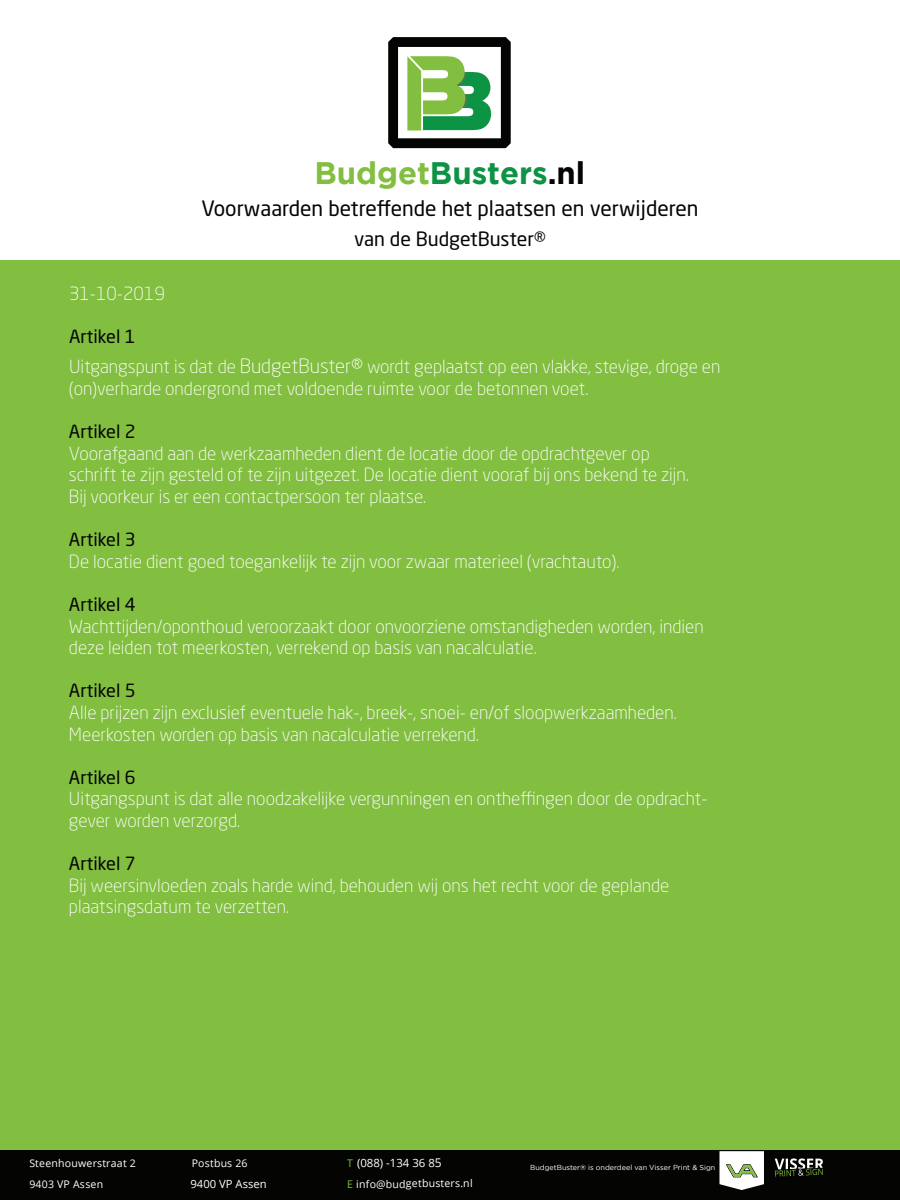
<style>
.page{position:relative;width:900px;height:1200px;background:#fff}
.page>*{position:absolute;margin:0;border:0;box-sizing:border-box;transform-origin:0 0}
.t1{font:700 31.05px "Gotham";color:#0d9344}
.t2{font:21px "Neo Sans Std";color:#040503}
.t3{font:19.5px "Neo Sans Std";color:#040503}
.t4{font:300 18px/21.6px "Neo Sans Std";color:#fff}
.t5{font:18px "Neo Sans Std";color:#040503}
.t6{font:11.4px "Open Sans";color:#fff}
.t7{font:11.25px "Open Sans";color:#fff}
.t8{font:10.5px/20.7px "Open Sans";letter-spacing:.02em;color:#fff}
.t9{font:7.2px "Gotham";color:#fff}
.s1{color:#82be40}
.s2{color:#040503}
.s3{font-weight:400;color:#040503}
.s4{font-size:19.5px}
.s5{font-size:10.5px;color:#82be40}
.s6{font-size:12px}
</style>
<div class="page">
<svg style="left:388px;top:37px;width:123px;height:111px"></svg>
<div style="left:0;top:260px;width:900px;height:891px;background:#82be40"></div>
<div style="left:0;top:1151px;width:900px;height:49px;background:#040503"></div>
<svg style="left:719px;top:1151px;width:45px;height:39px;background:#d6dad1"></svg>
<svg style="left:775px;top:1158px;width:48px;height:19px"></svg>
<h1 class="t1" style="left:314px;top:155px;width:272px"><span class="s1">Budget</span>Busters<span class="s2">.nl</span></h1>
<p class="t2" style="left:201px;top:196px;width:499px">Voorwaarden betreffende het plaatsen en verwijderen</p>
<p class="t3" style="left:354px;top:227px;width:193px">van de BudgetBuster®</p>
<p class="t4" style="left:69px;top:283px;width:97px">31-10-2019</p>
<p class="t4" style="left:69px;top:322px;width:653px;line-height:30px"><span class="s3">Artikel 1<br></span>Uitgangspunt is dat de <span class="s4">BudgetBuster®</span> wordt geplaatst op een vlakke, stevige, droge en</p>
<p class="t4" style="left:69px;top:377px;width:521px">(on)verharde ondergrond met voldoende ruimte voor de betonnen voet.</p>
<p class="t5" style="left:69px;top:421px;width:68px">Artikel 2</p>
<p class="t4" style="left:69px;top:442px;width:621px">Voorafgaand aan de werkzaamheden dient de locatie door de opdrachtgever op schrift te zijn gesteld of te zijn uitgezet. De locatie dient vooraf bij ons bekend te zijn.<br>Bij voorkeur is er een contactpersoon ter plaatse.</p>
<p class="t5" style="left:69px;top:529px;width:68px">Artikel 3</p>
<p class="t4" style="left:69px;top:550px;width:552px">De locatie dient goed toegankelijk te zijn voor zwaar materieel (vrachtauto).</p>
<p class="t5" style="left:69px;top:593px;width:68px">Artikel 4</p>
<p class="t4" style="left:69px;top:615px;width:636px">Wachttijden/oponthoud veroorzaakt door onvoorziene omstandigheden worden, indien deze leiden tot meerkosten, verrekend op basis van nacalculatie.</p>
<p class="t5" style="left:69px;top:680px;width:68px">Artikel 5</p>
<p class="t4" style="left:69px;top:701px;width:609px">Alle prijzen zijn exclusief eventuele hak-, breek-, snoei- en/of sloopwerkzaamheden.<br>Meerkosten worden op basis van nacalculatie verrekend.</p>
<p class="t5" style="left:69px;top:766px;width:68px">Artikel 6</p>
<p class="t4" style="left:69px;top:788px;width:640px">Uitgangspunt is dat alle noodzakelijke vergunningen en ontheffingen door de opdracht&shy;gever worden verzorgd.</p>
<p class="t5" style="left:69px;top:853px;width:68px">Artikel 7</p>
<p class="t4" style="left:69px;top:874px;width:602px">Bij weersinvloeden zoals harde wind, behouden wij ons het recht voor de geplande plaatsingsdatum te verzetten.</p>
<p class="t8" style="left:29px;top:1153px;width:108px">Steenhouwerstraat 2<br>9403 VP Assen</p>
<p class="t8" style="left:192px;top:1153px;width:57px">Postbus 26</p>
<p class="t6" style="left:347px;top:1155px;width:96px"><span class="s5">T</span> (088) -134 36 8<span class="s6">5</span></p>
<p class="t8" style="left:347px;top:1173px;width:127px"><span class="s1">E</span> info@budgetbusters.nl</p>
<p class="t7" style="left:190px;top:1176px;width:78px">9400 VP Assen</p>
<p class="t9" style="left:530px;top:1164px;width:187px">BudgetBuster® is onderdeel van Visser Print &amp; Sign</p>
</div>
